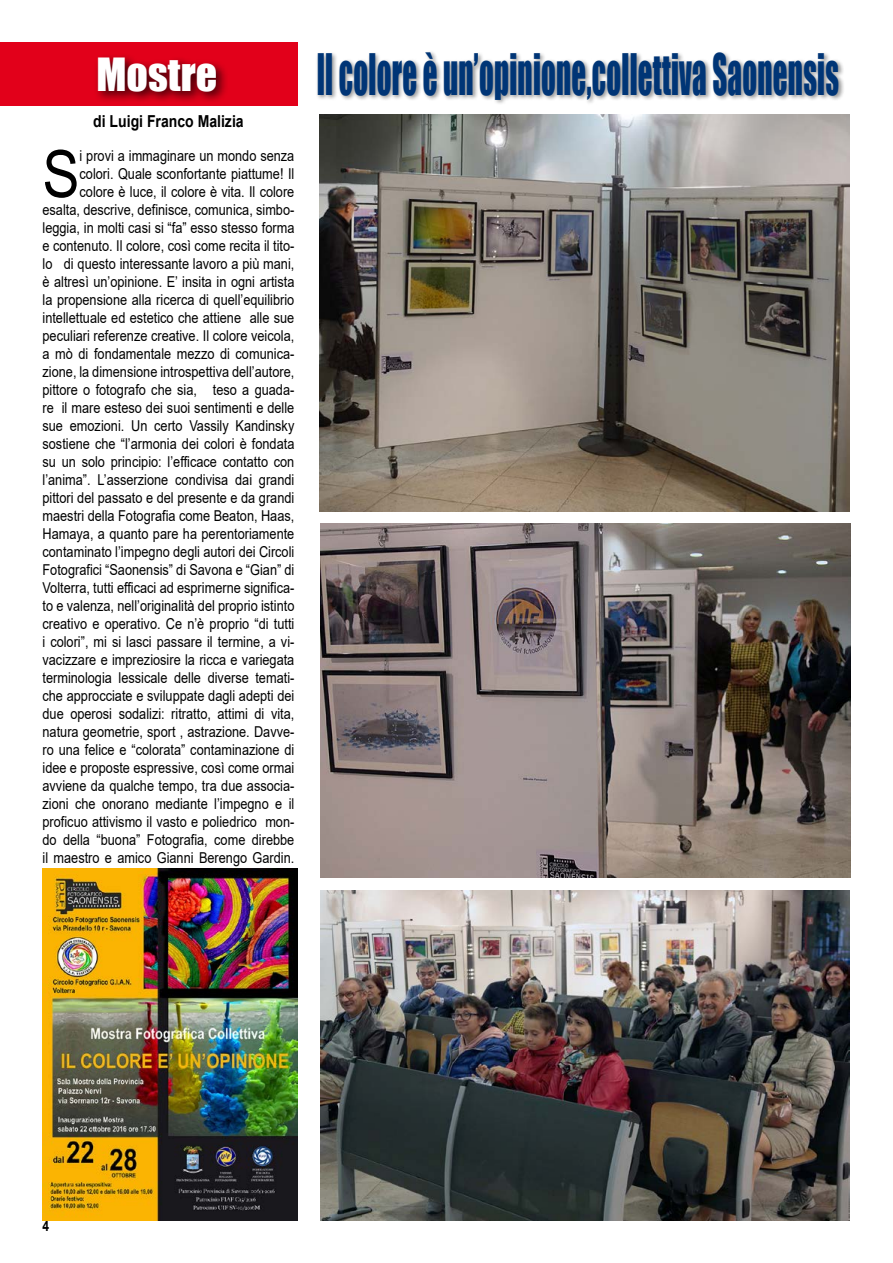
<style>
.page{position:relative;width:893px;height:1263px;background:#fff}
.page>*{position:absolute;margin:0;border:0;box-sizing:border-box;transform-origin:0 0}
.t1{font:65.25px "Arial";color:#000;scale:.85 1}
.t2{font:52.5px "Impact";letter-spacing:.01em;color:#003576;scale:.55 1}
.t3{font:42px "Impact";color:#fff}
.t4{font:700 16.5px "Arial";color:#000;scale:.85 1}
.t5{font:15px/18px "Arial";color:#000;text-align:right;scale:.85 1}
.t6{font:700 15px "Arial";color:#000;scale:.8 1}
</style>
<div class="page">
<div style="left:316px;top:50px;width:529px;height:56px;background:#000;opacity:.4"></div>
<div style="left:0;top:43px;width:298px;height:63px;background:#e2001a"></div>
<div style="left:94px;top:53px;width:135px;height:51px;background:#000;opacity:.75"></div>
<img style="left:320px;top:115px;width:529px;height:396px">
<img style="left:320px;top:524px;width:530px;height:353px">
<img style="left:321px;top:891px;width:529px;height:329px">
<img style="left:43px;top:869px;width:255px;height:351px">
<h3 class="t3" style="left:96px;top:42px;width:122px">Mostre</h3>
<h2 class="t2" style="left:317px;top:33px;width:951px">Il colore è un’opinione,collettiva Saonensis</h2>
<p class="t4" style="left:93px;top:109px;width:178px">di Luigi Franco Malizia</p>
<h1 class="t1" style="left:43px;top:129px;width:45px">S</h1>
<p class="t5" style="left:43px;top:147px;width:298px">i provi a immaginare un mondo senza colori. Quale sconfortante piattume! Il colore è luce, il colore è vita. Il colore esalta, descrive, definisce, comunica, simbo&shy;leggia, in molti casi si “fa” esso stesso forma e contenuto. Il colore, così come recita il tito&shy;lo di questo interessante lavoro a più mani, è altresì un’opinione. E’ insita in ogni artista la propensione alla ricerca di quell’equilibrio intellettuale ed estetico che attiene alle sue peculiari referenze creative. Il colore veicola, a mò di fondamentale mezzo di comunica&shy;zione, la dimensione introspettiva dell’autore, pittore o fotografo che sia, teso a guada&shy;re il mare esteso dei suoi sentimenti e delle sue emozioni. Un certo Vassily Kandinsky sostiene che “l’armonia dei colori è fondata su un solo principio: l’efficace contatto con l’anima”. L’asserzione condivisa dai grandi pittori del passato e del presente e da grandi maestri della Fotografia come Beaton, Haas, Hamaya, a quanto pare ha perentoriamente contaminato l’impegno degli autori dei Circoli Fotografici “Saonensis” di Savona e “Gian” di Volterra, tutti efficaci ad esprimerne significa&shy;to e valenza, nell’originalità del proprio istinto creativo e operativo. Ce n’è proprio “di tutti i colori”, mi si lasci passare il termine, a vi&shy;vacizzare e impreziosire la ricca e variegata terminologia lessicale delle diverse temati&shy;che approcciate e sviluppate dagli adepti dei due operosi sodalizi: ritratto, attimi di vita, natura geometrie, sport , astrazione. Davve&shy;ro una felice e “colorata” contaminazione di idee e proposte espressive, così come ormai avviene da qualche tempo, tra due associa&shy;zioni che onorano mediante l’impegno e il proficuo attivismo il vasto e poliedrico mon&shy;do della “buona” Fotografia, come direbbe il maestro e amico Gianni Berengo Gardin.</p>
<p class="t6" style="left:43px;top:1215px;width:10px">4</p>
</div>
